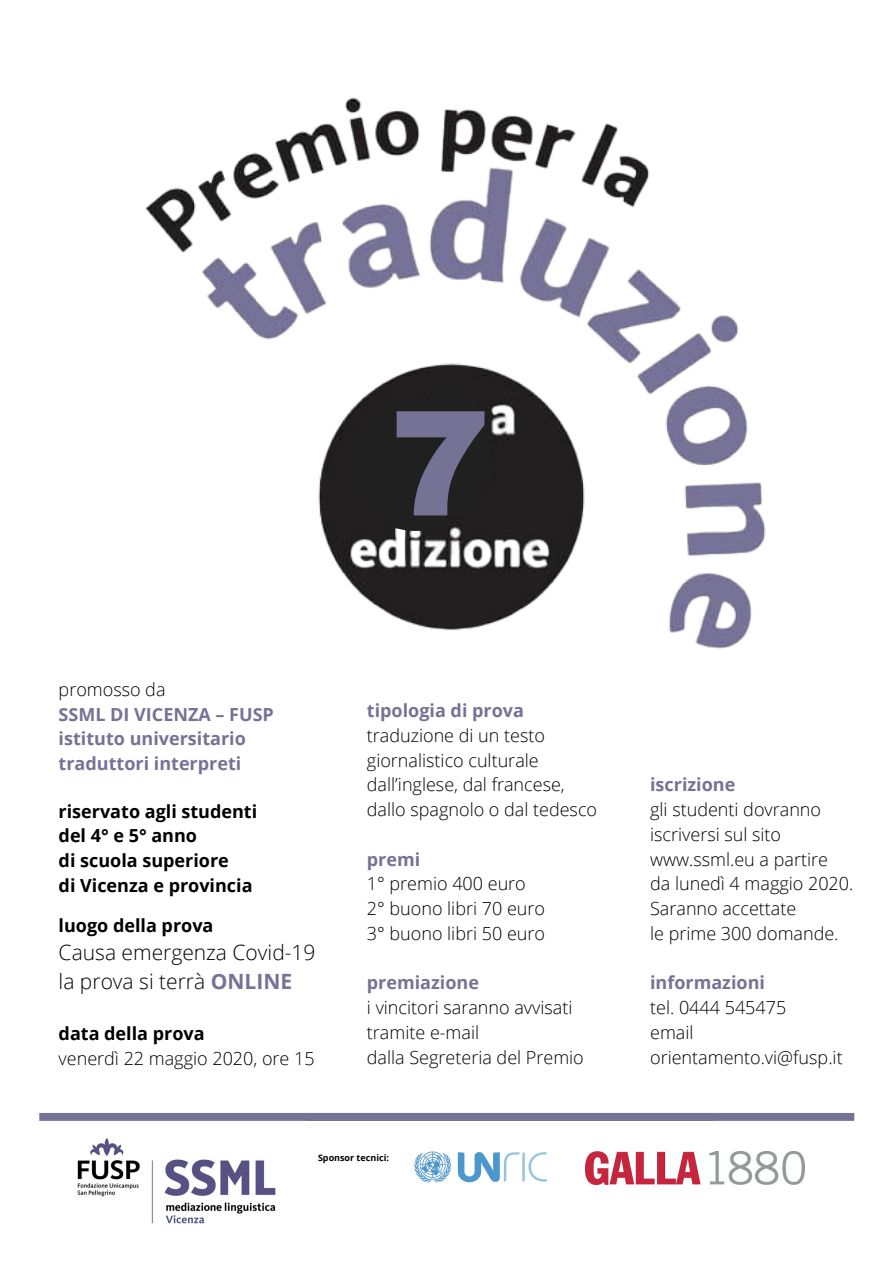
<style>
.page{position:relative;width:893px;height:1263px;background:#fff}
.page>*{position:absolute;margin:0;border:0;box-sizing:border-box;transform-origin:0 0}
.t1{font:900 151.35px "Archivo";color:#767296}
.t2{font:300 21px/29.2px "Open Sans";color:#000}
.t3{font:300 18px/24.8px "Open Sans";color:#000}
.t4{font:700 18px/24.8px "Open Sans";color:#767296}
.t5{font:700 18px/24.8px "Open Sans";color:#000}
.t6{font:700 9px "Open Sans";color:#000}
.s1{font-weight:700;color:#767296}
</style>
<div class="page">
<img style="left:414px;top:1151px;width:133px;height:32px">
<img style="left:145px;top:97px;width:621px;height:552px">
<div style="left:349px;top:384px;width:142px;height:147px;background:#212020"></div>
<img style="left:77px;top:1138px;width:199px;height:86px">
<img style="left:585px;top:1152px;width:219px;height:32px">
<div style="left:39px;top:1113px;width:815px;height:8px;background:#767296"></div>
<h1 class="t1" style="left:390px;top:382px;width:102px">7</h1>
<p class="t3" style="left:59px;top:676px;width:108px">promosso da</p>
<p class="t4" style="left:59px;top:701px;width:217px">SSML DI VICENZA – FUSP istituto universitario traduttori interpreti</p>
<p class="t5" style="left:59px;top:798px;width:200px">riservato agli studenti del 4° e 5° anno<br>di scuola superiore<br>di Vicenza e provincia</p>
<p class="t5" style="left:59px;top:913px;width:156px">luogo della prova</p>
<p class="t2" style="left:59px;top:937px;width:258px">Causa emergenza Covid-19 la prova si terrà <span class="s1">ONLINE</span></p>
<p class="t5" style="left:59px;top:1021px;width:147px">data della prova</p>
<p class="t3" style="left:59px;top:1045px;width:257px">venerdì 22 maggio 2020, ore 15</p>
<p class="t4" style="left:367px;top:698px;width:159px">tipologia di prova</p>
<p class="t3" style="left:367px;top:722px;width:232px">traduzione di un testo giornalistico culturale dall’inglese, dal francese, dallo spagnolo o dal tedesco</p>
<p class="t4" style="left:367px;top:846px;width:55px">premi</p>
<p class="t3" style="left:367px;top:871px;width:180px">1° premio 400 euro<br>2° buono libri 70 euro<br>3° buono libri 50 euro</p>
<p class="t4" style="left:367px;top:970px;width:114px">premiazione</p>
<p class="t3" style="left:367px;top:995px;width:218px">i vincitori saranno avvisati tramite e-mail<br>dalla Segreteria del Premio</p>
<p class="t6" style="left:318px;top:1151px;width:73px">Sponsor tecnici:</p>
<p class="t4" style="left:650px;top:772px;width:87px">iscrizione</p>
<p class="t3" style="left:650px;top:797px;width:205px">gli studenti dovranno iscriversi sul sito www.ssml.eu a partire<br>da lunedì 4 maggio 2020.<br>Saranno accettate<br>le prime 300 domande.</p>
<p class="t4" style="left:650px;top:970px;width:116px">informazioni</p>
<p class="t3" style="left:650px;top:995px;width:194px">tel. 0444 545475<br>email orientamento.vi@fusp.it</p>
</div>
